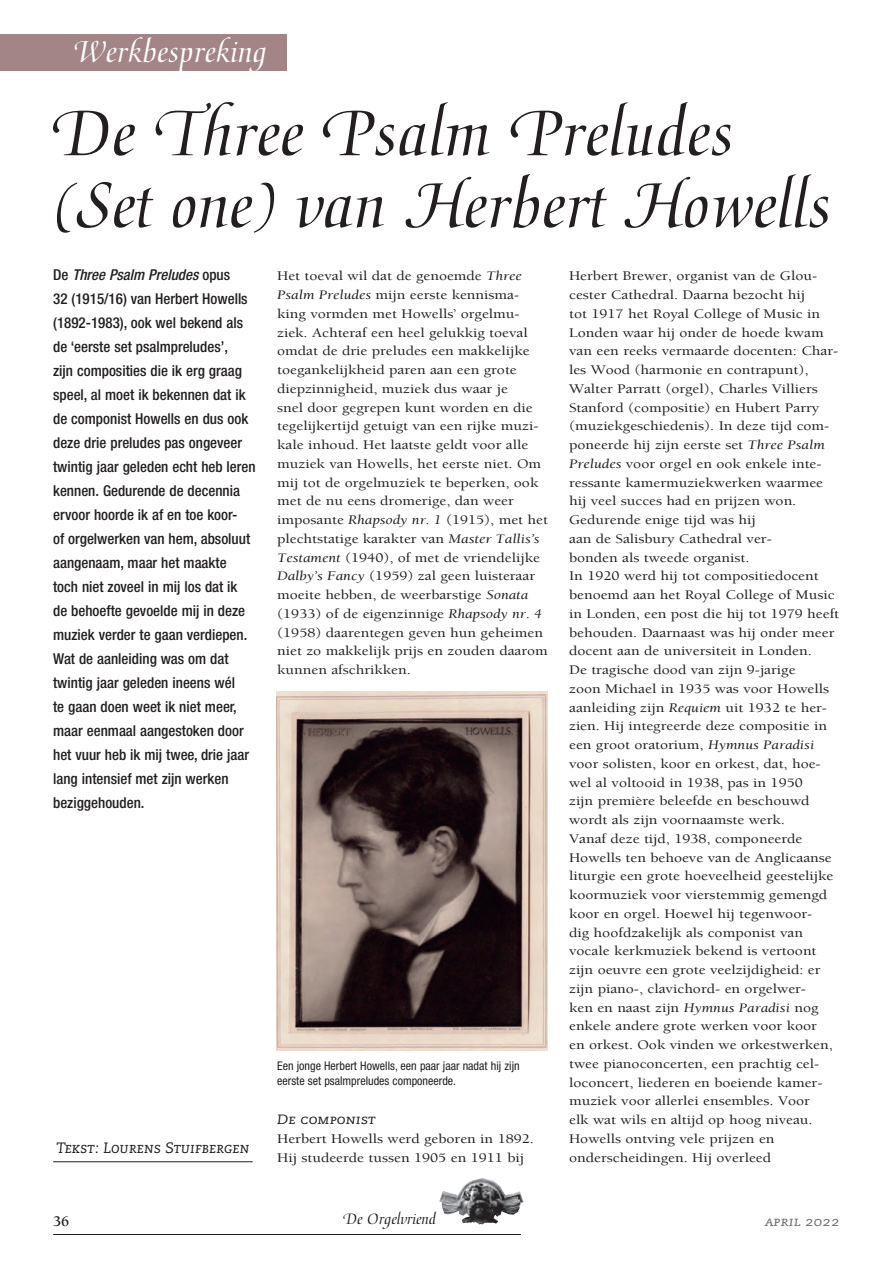
<style>
.page{position:relative;width:893px;height:1263px;background:#fff}
.page>*{position:absolute;margin:0;border:0;box-sizing:border-box;transform-origin:0 0}
.t1{font:70.5px/72px "Medici Script LT Std";color:#231f20}
.t2{font:33px "Medici Script LT Std";color:#fff}
.t3{font:16.5px "Medici Script LT Std";color:#231f20}
.t4{font:500 condensed 15px/24px "Helvetica Neue LT Std";color:#231f20}
.t5{font:15px "Caecilia Italic SC";color:#231f20}
.t6{font:700 15px "Berkeley Orgelvriend";color:#231f20}
.t7{font:13.5px/18.8px "Berkeley Orgelvriend";color:#231f20;scale:1.15 1}
.t8{font:13.5px "Caecilia Italic SC";color:#231f20;scale:1.15 1}
.t9{font:13.5px "Caecilia Italic SC";color:#6c6d70;scale:1.15 1}
.t10{font:condensed 12px/15px "Helvetica Neue LT Std";color:#231f20}
.s1{font-style:italic}
</style>
<div class="page">
<img style="left:439px;top:1178px;width:85px;height:46px">
<hr style="left:53px;top:1234px;width:468px;height:1px;background:#231f20">
<div style="left:53px;top:34px;width:234px;height:36px;background:#a38586"></div>
<div style="left:0;top:34px;width:53px;height:36px;background:#a38586"></div>
<img style="left:276px;top:691px;width:271px;height:359px">
<hr style="left:53px;top:1161px;width:200px;height:1px;background:#231f20">
<h2 class="t2" style="left:75px;top:33px;width:194px">Werkbespreking</h2>
<h1 class="t1" style="left:53px;top:99px;width:780px">De Three Psalm Preludes (Set one) van Herbert Howells</h1>
<p class="t4" style="left:53px;top:263px;width:204px">De <span class="s1">Three Psalm Preludes</span> opus<br>32 (1915/16) van Herbert Howells (1892-1983), ook wel bekend als de ‘eerste set psalmpreludes’,<br>zijn composities die ik erg graag speel, al moet ik bekennen dat ik de componist Howells en dus ook deze drie preludes pas ongeveer twintig jaar geleden echt heb leren kennen. Gedurende de decennia ervoor hoorde ik af en toe koor-<br>of orgelwerken van hem, absoluut aangenaam, maar het maakte<br>toch niet zoveel in mij los dat ik<br>de behoefte gevoelde mij in deze muziek verder te gaan verdiepen.<br>Wat de aanleiding was om dat twintig jaar geleden ineens wél<br>te gaan doen weet ik niet meer, maar eenmaal aangestoken door het vuur heb ik mij twee, drie jaar lang intensief met zijn werken beziggehouden.</p>
<p class="t7" style="left:569px;top:267px;width:236px">Herbert Brewer, organist van de Glou&shy;cester Cathedral. Daarna bezocht hij<br>tot 1917 het Royal College of Music in Londen waar hij onder de hoede kwam van een reeks vermaarde docenten: Char&shy;les Wood (harmonie en contrapunt), Walter Parratt (orgel), Charles Villiers Stanford (compositie) en Hubert Parry (muziekgeschiedenis). In deze tijd com&shy;poneerde hij zijn eerste set <span class="s1">Three Psalm Preludes</span> voor orgel en ook enkele inte&shy;ressante kamermuziekwerken waarmee hij veel succes had en prijzen won.<br>Gedurende enige tijd was hij<br>aan de Salisbury Cathedral ver-<br>bonden als tweede organist.<br>In 1920 werd hij tot compositiedocent benoemd aan het Royal College of Music in Londen, een post die hij tot 1979 heeft behouden. Daarnaast was hij onder meer docent aan de universiteit in Londen.<br>De tragische dood van zijn 9-jarige<br>zoon Michael in 1935 was voor Howells aanleiding zijn <span class="s1">Requiem</span> uit 1932 te her&shy;zien. Hij integreerde deze compositie in een groot oratorium, <span class="s1">Hymnus Paradisi </span>voor solisten, koor en orkest, dat, hoe&shy;wel al voltooid in 1938, pas in 1950<br>zijn première beleefde en beschouwd wordt als zijn voornaamste werk.<br>Vanaf deze tijd, 1938, componeerde Howells ten behoeve van de Anglicaanse liturgie een grote hoeveelheid geestelijke koormuziek voor vierstemmig gemengd koor en orgel. Hoewel hij tegenwoor-<br>dig hoofdzakelijk als componist van vocale kerkmuziek bekend is vertoont zijn oeuvre een grote veelzijdigheid: er zijn piano-, clavichord- en orgelwer-<br>ken en naast zijn <span class="s1">Hymnus Paradisi</span> nog enkele andere grote werken voor koor<br>en orkest. Ook vinden we orkestwerken, twee pianoconcerten, een prachtig cel&shy;loconcert, liederen en boeiende kamer&shy;muziek voor allerlei ensembles. Voor<br>elk wat wils en altijd op hoog niveau.<br>Howells ontving vele prijzen en onderscheidingen. Hij overleed</p>
<p class="t7" style="left:277px;top:267px;width:237px">Het toeval wil dat de genoemde <span class="s1">Three Psalm Preludes</span> mijn eerste kennisma&shy;king vormden met Howells’ orgelmu&shy;ziek. Achteraf een heel gelukkig toeval omdat de drie preludes een makkelijke toegankelijkheid paren aan een grote diepzinnigheid, muziek dus waar je<br>snel door gegrepen kunt worden en die tegelijkertijd getuigt van een rijke muzi&shy;kale inhoud. Het laatste geldt voor alle muziek van Howells, het eerste niet. Om mij tot de orgelmuziek te beperken, ook met de nu eens dromerige, dan weer imposante <span class="s1">Rhapsody nr. 1</span> (1915), met het plechtstatige karakter van <span class="s1">Master Tallis’s Testament</span> (1940), of met de vriendelijke <span class="s1">Dalby’s Fancy</span> (1959) zal geen luisteraar moeite hebben, de weerbarstige <span class="s1">Sonata </span>(1933) of de eigenzinnige <span class="s1">Rhapsody nr. 4 </span>(1958) daarentegen geven hun geheimen niet zo makkelijk prijs en zouden daarom kunnen afschrikken.</p>
<p class="t10" style="left:277px;top:1058px;width:244px">Een jonge Herbert Howells, een paar jaar nadat hij zijn eerste set psalmpreludes componeerde.</p>
<p class="t8" style="left:277px;top:1112px;width:87px">De componist</p>
<p class="t7" style="left:277px;top:1130px;width:225px">Herbert Howells werd geboren in 1892.<br>Hij studeerde tussen 1905 en 1911 bij</p>
<p class="t5" style="left:56px;top:1139px;width:195px">Tekst: Lourens Stuifbergen</p>
<p class="t6" style="left:53px;top:1213px;width:18px">36</p>
<p class="t3" style="left:344px;top:1210px;width:94px">De Orgelvriend</p>
<p class="t9" style="left:765px;top:1214px;width:66px">april 2022</p>
</div>
